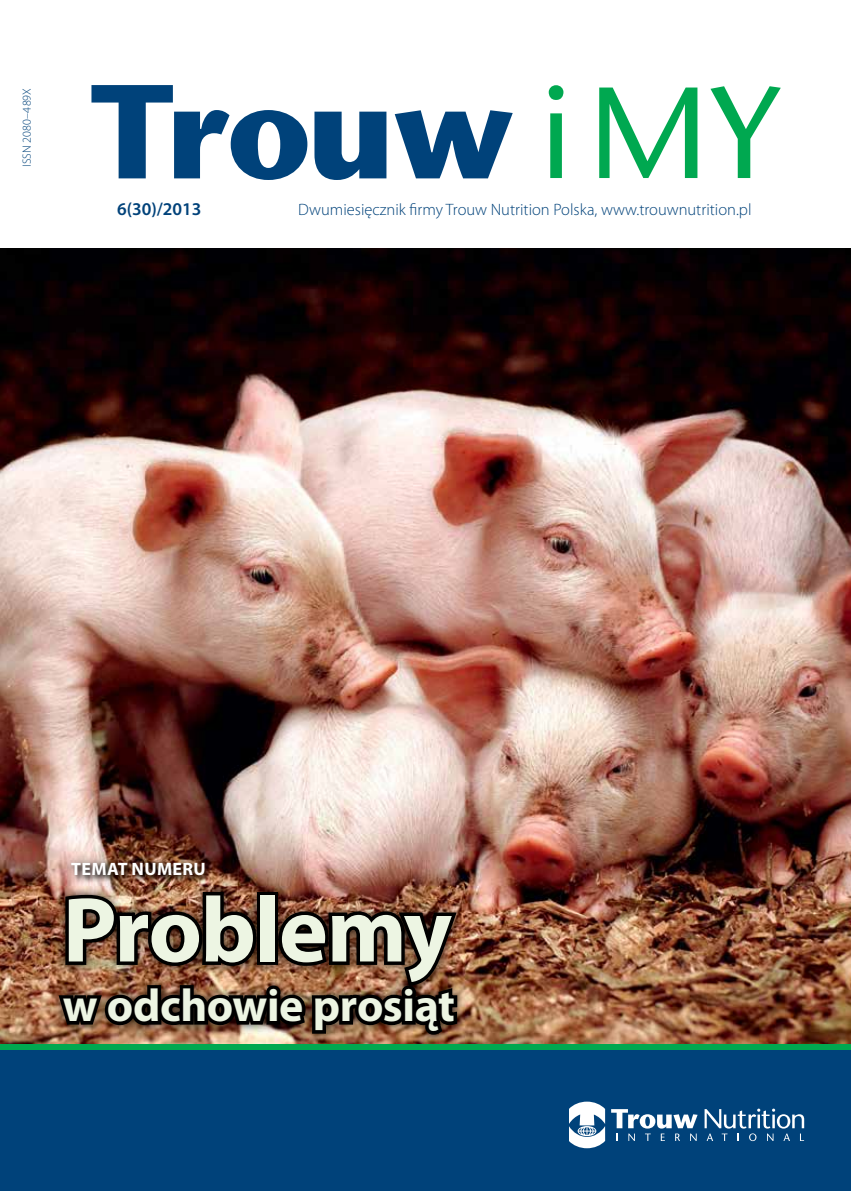
<style>
.page{position:relative;width:851px;height:1191px;background:#fff}
.page>*{position:absolute;margin:0;border:0;box-sizing:border-box;transform-origin:0 0}
.t1{font:700 93px "Myriad Pro";letter-spacing:-.015em;color:#edf5e3}
.t2{font:700 45.9px "Myriad Pro";letter-spacing:-.01em;color:#edf5e3}
.t3{font:700 18px "Myriad Pro";letter-spacing:.02em;color:#fff}
.t4{font:600 18px "Myriad Pro";color:#00427a}
.t5{font:300 16.5px "Myriad Pro";color:#00427a}
.t6{font:300 12px "Myriad Pro";letter-spacing:-.005em;color:#00427a}
</style>
<div class="page">
<div style="left:0;top:1049px;width:850px;height:142px;background:#00427a"></div>
<svg style="left:569px;top:1101px;width:36px;height:47px"></svg>
<svg style="left:611px;top:1109px;width:86px;height:32px"></svg>
<svg style="left:704px;top:1108px;width:100px;height:33px"></svg>
<img style="left:0;top:248px;width:850px;height:796px">
<svg style="left:548px;top:85px;width:15px;height:93px"></svg>
<svg style="left:599px;top:88px;width:98px;height:90px"></svg>
<svg style="left:710px;top:86px;width:70px;height:92px"></svg>
<svg style="left:91px;top:85px;width:216px;height:95px"></svg>
<svg style="left:314px;top:112px;width:72px;height:68px"></svg>
<svg style="left:394px;top:110px;width:118px;height:68px"></svg>
<div style="left:0;top:1044px;width:850px;height:5px;background:#00a850"></div>
<div style="left:50px;top:882px;width:417px;height:161px;background:#000;opacity:.75"></div>
<img style="left:55px;top:888px;width:406px;height:150px">
<div style="left:63px;top:853px;width:150px;height:32px;background:#000;opacity:.75"></div>
<p class="t6" style="left:19px;top:167px;width:80px;rotate:-90deg">ISSN 2080–489X</p>
<p class="t4" style="left:117px;top:198px;width:86px">6(30)/2013</p>
<p class="t5" style="left:298px;top:200px;width:454px">Dwumiesięcznik firmy Trouw Nutrition Polska, www.trouwnutrition.pl</p>
<p class="t3" style="left:71px;top:857px;width:136px">Temat Numeru</p>
<h1 class="t1" style="left:63px;top:869px;width:391px">Problemy</h1>
<h2 class="t2" style="left:63px;top:975px;width:394px">w odchowie prosiąt</h2>
</div>
